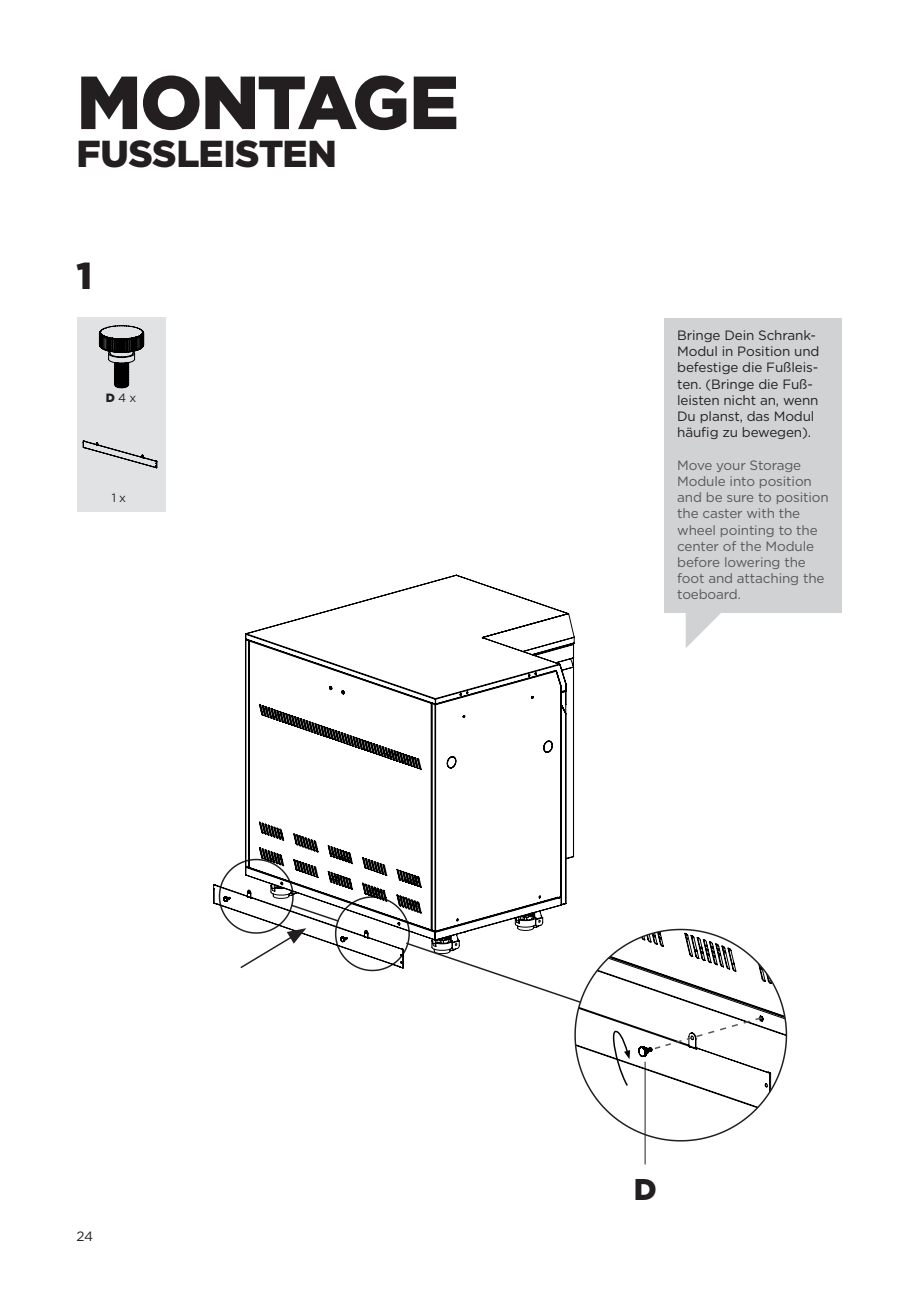
<style>
.page{position:relative;width:919px;height:1289px;background:#fff}
.page>*{position:absolute;margin:0;border:0;box-sizing:border-box;transform-origin:0 0}
.t1{font:900 75px "Gotham";letter-spacing:-.03em;color:#231f20}
.t2{font:900 37.5px "Gotham";letter-spacing:-.015em;color:#231f20}
.t3{font:900 30px "Gotham";color:#231f20}
.t4{font:13.5px/16.2px "Gotham";letter-spacing:-.01em;color:#57585a}
.t5{font:13.5px/16.2px "Gotham";letter-spacing:-.01em;color:#231f20}
.t6{font:12px "Gotham";color:#231f20}
.s1{font-weight:900}
</style>
<div class="page">
<div style="left:77px;top:415px;width:88px;height:97px;background:#e1e2e4"></div>
<div style="left:77px;top:318px;width:88px;height:97px;background:#e1e2e4"></div>
<svg style="left:99px;top:325px;width:45px;height:63px"></svg>
<svg style="left:685px;top:612px;width:36px;height:36px"></svg>
<svg style="left:213px;top:574px;width:361px;height:331px"></svg>
<svg style="left:218px;top:858px;width:569px;height:284px"></svg>
<svg style="left:83px;top:440px;width:74px;height:28px"></svg>
<div style="left:664px;top:318px;width:178px;height:294px;background:#d1d2d4"></div>
<hr style="left:644px;top:1061px;width:1px;height:103px;background:#231f20">
<h1 class="t1" style="left:77px;top:62px;width:384px">MONTAGE</h1>
<h2 class="t2" style="left:77px;top:133px;width:262px">FUSSLEISTEN</h2>
<h2 class="t2" style="left:77px;top:256px;width:17px">1</h2>
<p class="t6" style="left:106px;top:392px;width:32px"><span class="s1">D</span> 4 x</p>
<p class="t6" style="left:112px;top:492px;width:16px">1 x</p>
<p class="t5" style="left:677px;top:327px;width:144px">Bringe Dein Schrank-<br>Modul in Position und befestige die Fußleis&shy;ten. (Bringe die Fuß&shy;leisten nicht an, wenn<br>Du planst, das Modul häufig zu bewegen).</p>
<p class="t4" style="left:677px;top:457px;width:153px">Move your Storage<br>Module into position and be sure to position the caster with the wheel pointing to the center of the Module before lowering the foot and attaching the toeboard.</p>
<p class="t5" style="left:77px;top:1228px;width:18px">24</p>
<h3 class="t3" style="left:633px;top:1172px;width:24px">D</h3>
</div>
